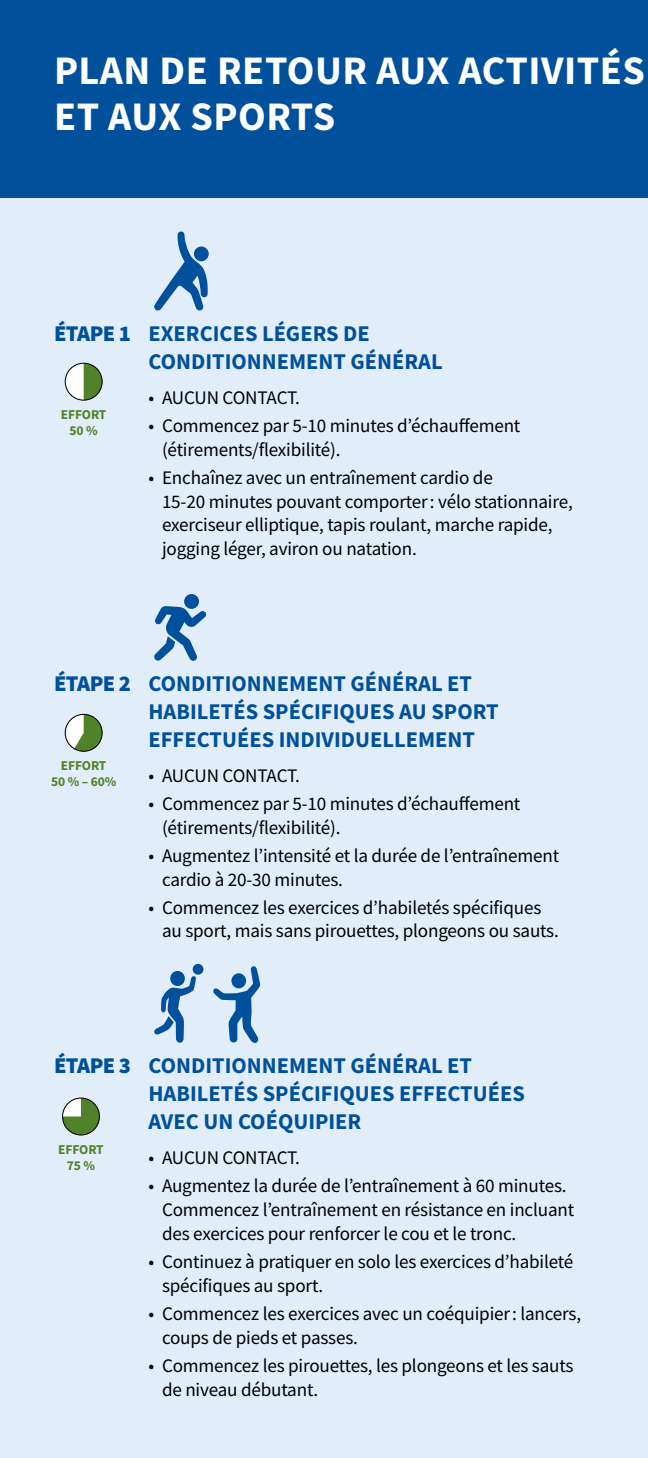
<style>
.page{position:relative;width:648px;height:1458px;background:#e1eef9}
.page>*{position:absolute;margin:0;border:0;box-sizing:border-box;transform-origin:0 0}
.t1{font:700 40.5px/45.4px "Source Sans Pro";letter-spacing:.01em;color:#fff}
.t2{font:700 22.5px/27.9px "Source Sans Pro";color:#00509b}
.t3{font:19.12px/23.6px "Source Sans Pro";letter-spacing:-.01em;color:#000}
.t4{font:700 13.5px/16px "Source Sans Pro";letter-spacing:-.01em;color:#508329;text-align:center}
.s1{font-weight:900}
</style>
<div class="page">
<div style="left:0;top:0;width:648px;height:197px;background:#00509b"></div>
<div style="left:65px;top:363px;width:37px;height:37px;background:#fff;border-radius:50%"></div>
<svg style="left:84px;top:363px;width:18px;height:36px"></svg>
<div style="left:65px;top:363px;width:38px;height:38px;border:1px solid #000;border-radius:50%"></div>
<svg style="left:65px;top:714px;width:37px;height:37px"></svg>
<svg style="left:74px;top:714px;width:28px;height:37px"></svg>
<div style="left:65px;top:714px;width:38px;height:38px;border:1px solid #000;border-radius:50%"></div>
<svg style="left:62px;top:1098px;width:37px;height:36px"></svg>
<div style="left:62px;top:1098px;width:38px;height:38px;border:1px solid #000;border-radius:50%"></div>
<svg style="left:154px;top:232px;width:55px;height:78px"></svg>
<svg style="left:154px;top:594px;width:52px;height:67px"></svg>
<div style="left:193px;top:964px;width:10px;height:11px;background:#00509b;border-radius:50%"></div>
<div style="left:170px;top:971px;width:15px;height:15px;background:#00509b;border-radius:50%"></div>
<svg style="left:154px;top:976px;width:42px;height:67px"></svg>
<svg style="left:213px;top:966px;width:47px;height:77px"></svg>
<h1 class="t1" style="left:54px;top:48px;width:593px">PLAN DE RETOUR AUX ACTIVITÉS<br>ET AUX SPORTS</h1>
<p class="t2" style="left:148px;top:319px;width:296px;text-indent:-94px"><span class="s1">ÉTAPE 1</span> EXERCICES LÉGERS DE<br>CONDITIONNEMENT GÉNÉRAL</p>
<p class="t3" style="left:148px;top:385px;width:153px">• AUCUN CONTACT.</p>
<p class="t3" style="left:162px;top:414px;width:360px;text-indent:-14px">• Commencez par 5-10 minutes d’échauffement (étirements/flexibilité).</p>
<p class="t3" style="left:162px;top:466px;width:412px;text-indent:-14px">• Enchaînez avec un entraînement cardio de<br>15‑20 minutes pouvant comporter: vélo stationnaire, exerciseur elliptique, tapis roulant, marche rapide, jogging léger, aviron ou natation.</p>
<p class="t4" style="left:61px;top:407px;width:47px">EFFORT<br>50 %</p>
<p class="t2" style="left:148px;top:669px;width:352px;text-indent:-94px"><span class="s1">ÉTAPE 2</span> CONDITIONNEMENT GÉNÉRAL ET<br>HABILETÉS SPÉCIFIQUES AU SPORT<br>EFFECTUÉES INDIVIDUELLEMENT</p>
<p class="t3" style="left:148px;top:763px;width:153px">• AUCUN CONTACT.</p>
<p class="t3" style="left:162px;top:792px;width:360px;text-indent:-14px">• Commencez par 5-10 minutes d’échauffement (étirements/flexibilité).</p>
<p class="t3" style="left:162px;top:844px;width:399px;text-indent:-14px">• Augmentez l’intensité et la durée de l’entraînement cardio à 20-30 minutes.</p>
<p class="t3" style="left:162px;top:895px;width:398px;text-indent:-14px">• Commencez les exercices d’habiletés spécifiques au sport, mais sans pirouettes, plongeons ou sauts.</p>
<p class="t4" style="left:51px;top:758px;width:67px">EFFORT<br>50 % – 60%</p>
<p class="t2" style="left:148px;top:1052px;width:378px;text-indent:-94px"><span class="s1">ÉTAPE 3</span> CONDITIONNEMENT GÉNÉRAL ET<br>HABILETÉS SPÉCIFIQUES EFFECTUÉES<br>AVEC UN COÉQUIPIER</p>
<p class="t3" style="left:148px;top:1146px;width:153px">• AUCUN CONTACT.</p>
<p class="t3" style="left:162px;top:1174px;width:414px;text-indent:-14px">• Augmentez la durée de l’entraînement à 60 minutes.<br>Commencez l’entraînement en résistance en incluant des exercices pour renforcer le cou et le tronc.</p>
<p class="t3" style="left:162px;top:1250px;width:413px;text-indent:-14px">• Continuez à pratiquer en solo les exercices d’habileté spécifiques au sport.</p>
<p class="t3" style="left:162px;top:1302px;width:421px;text-indent:-14px">• Commencez les exercices avec un coéquipier: lancers, coups de pieds et passes.</p>
<p class="t3" style="left:162px;top:1354px;width:413px;text-indent:-14px">• Commencez les pirouettes, les plongeons et les sauts de niveau débutant.</p>
<p class="t4" style="left:58px;top:1142px;width:47px">EFFORT<br>75 %</p>
</div>
